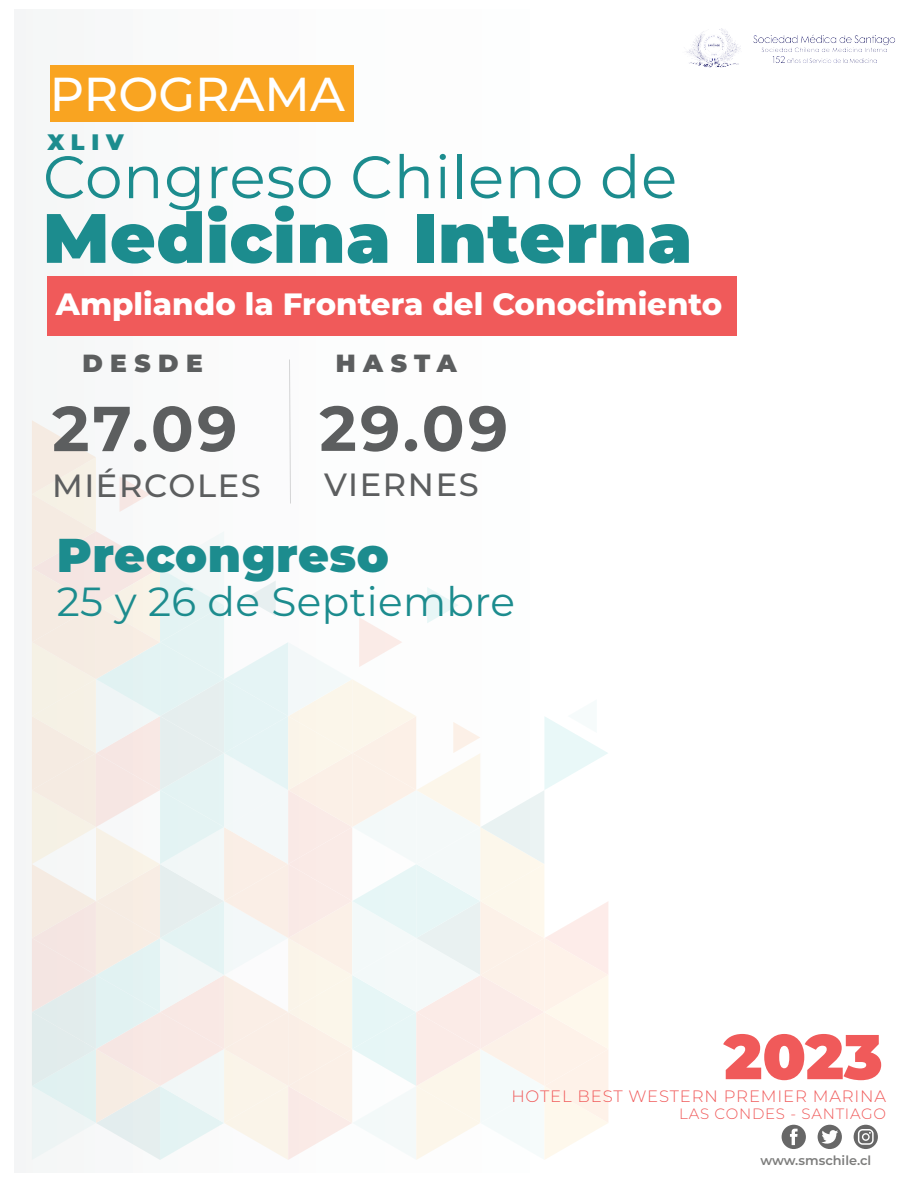
<style>
.page{position:relative;width:918px;height:1188px;background:#fff}
.page>*{position:absolute;margin:0;border:0;box-sizing:border-box;transform-origin:0 0}
.t1{font:900 69.75px "Montserrat";letter-spacing:.01em;color:#1c8c8e}
.t2{font:700 63.3px "Montserrat";letter-spacing:.05em;color:#5c5e5f}
.t3{font:900 63.15px "Montserrat";color:#f05a5a}
.t4{font:59.7px "Montserrat";letter-spacing:.01em;color:#1c8c8e}
.t5{font:500 47.55px "Montserrat";color:#fff}
.t6{font:900 47.4px "Montserrat";letter-spacing:.01em;color:#1c8c8e}
.t7{font:40.65px "Montserrat";letter-spacing:.01em;color:#1c8c8e}
.t8{font:500 32.1px "Montserrat";letter-spacing:.05em;color:#5c5e5f}
.t9{font:800 30.75px "Montserrat";color:#fff}
.t10{font:900 24.75px "Montserrat";letter-spacing:.3em;color:#5c5e5f}
.t11{font:900 22.35px "Montserrat";color:#1c8c8e}
.t12{font:300 16.5px "Montserrat";letter-spacing:.05em;color:#f05a5a}
.t13{font:300 15px "Montserrat";letter-spacing:.05em;color:#f05a5a}
.t14{font:600 12.9px "Montserrat";color:#7d7d7c}
</style>
<div class="page">
<img style="left:686px;top:28px;width:210px;height:40px">
<div style="left:50px;top:65px;width:304px;height:56px;background:#f9a421"></div>
<svg style="left:32px;top:360px;width:576px;height:800px"></svg>
<div style="left:47px;top:276px;width:690px;height:60px;background:#f05a5a"></div>
<div style="left:854px;top:1125px;width:24px;height:24px;background:#676767;border-radius:50%"></div>
<svg style="left:858px;top:1129px;width:16px;height:16px"></svg>
<div style="left:818px;top:1125px;width:24px;height:24px;background:#676767;border-radius:50%"></div>
<svg style="left:822px;top:1130px;width:16px;height:14px"></svg>
<div style="left:782px;top:1125px;width:24px;height:24px;background:#676767;border-radius:50%"></div>
<svg style="left:790px;top:1129px;width:8px;height:16px"></svg>
<h3 class="t5" style="left:50px;top:61px;width:296px">PROGRAMA</h3>
<p class="t11" style="left:48px;top:125px;width:77px">XLIV</p>
<h3 class="t4" style="left:43px;top:136px;width:636px">Congreso Chileno de</h3>
<h1 class="t1" style="left:43px;top:186px;width:651px">Medicina Interna</h1>
<p class="t9" style="left:56px;top:281px;width:668px">Ampliando la Frontera del Conocimiento</p>
<p class="t10" style="left:82px;top:344px;width:122px">DESDE</p>
<h2 class="t2" style="left:52px;top:383px;width:187px">27.09</h2>
<p class="t8" style="left:52px;top:463px;width:210px">MIÉRCOLES</p>
<p class="t10" style="left:336px;top:344px;width:123px">HASTA</p>
<h2 class="t2" style="left:319px;top:383px;width:190px">29.09</h2>
<p class="t8" style="left:324px;top:462px;width:156px">VIERNES</p>
<h3 class="t6" style="left:57px;top:520px;width:334px">Precongreso</h3>
<h3 class="t7" style="left:57px;top:574px;width:460px">25 y 26 de Septiembre</h3>
<h3 class="t3" style="left:724px;top:1009px;width:160px">2023</h3>
<p class="t12" style="left:511px;top:1085px;width:376px">HOTEL BEST WESTERN PREMIER MARINA</p>
<p class="t13" style="left:679px;top:1103px;width:209px">LAS CONDES - SANTIAGO</p>
<p class="t14" style="left:760px;top:1152px;width:112px">www.smschile.cl</p>
</div>
